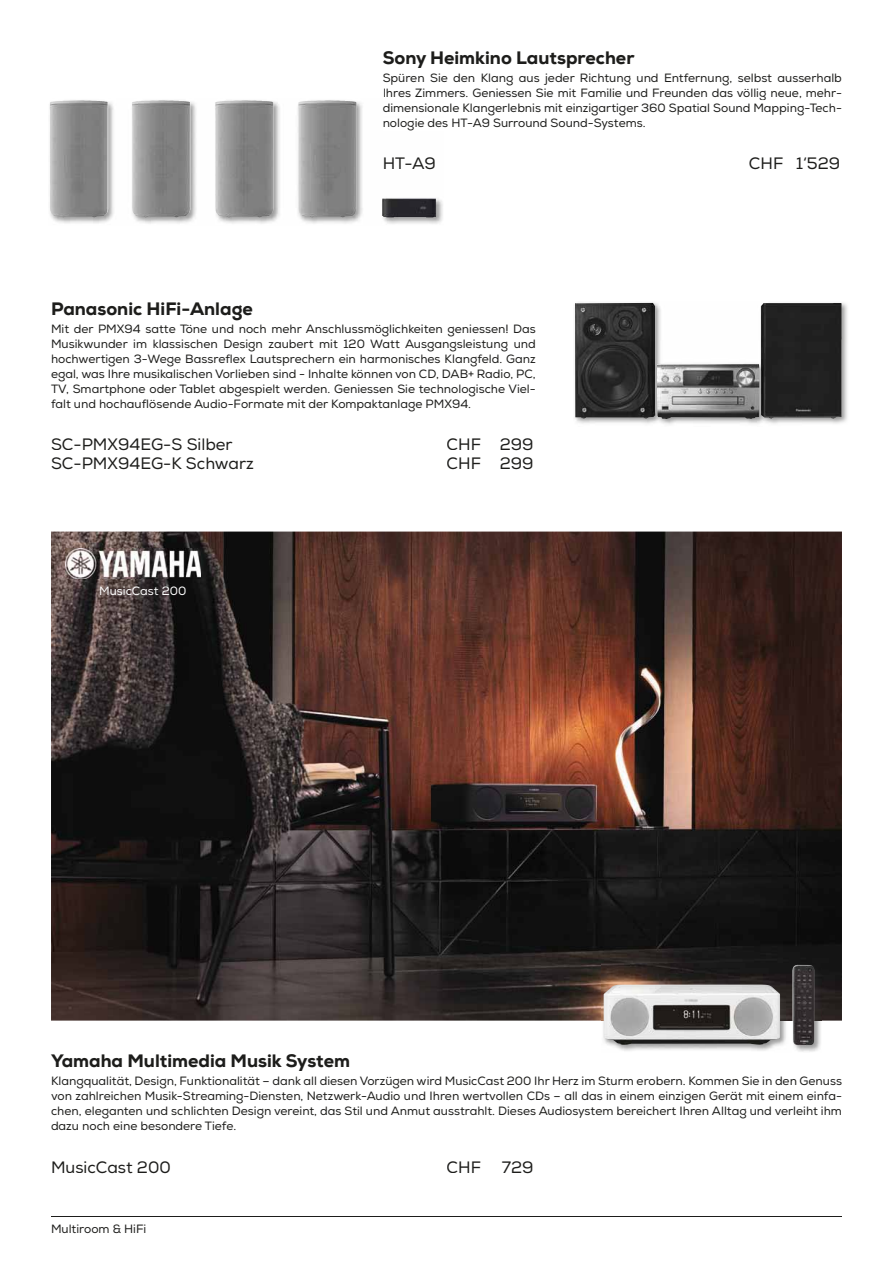
<style>
.page{position:relative;width:893px;height:1263px;background:#fff}
.page>*{position:absolute;margin:0;border:0;box-sizing:border-box;transform-origin:0 0}
.t1{font:800 18px "Euronics";color:#1d1d1b}
.t2{font:16.5px "Euronics";color:#1d1d1b}
.t3{font:12px/15px "Euronics";color:#1d1d1b;text-align:justify}
.t4{font:12px "Euronics";color:#fff}
</style>
<div class="page">
<hr style="left:51px;top:1216px;width:791px;height:1px;background:#1d1d1b">
<img style="left:51px;top:531px;width:791px;height:489px">
<img style="left:49px;top:100px;width:394px;height:124px">
<img style="left:215px;top:100px;width:142px;height:118px">
<img style="left:383px;top:103px;width:60px;height:12px">
<img style="left:384px;top:118px;width:59px;height:12px">
<img style="left:384px;top:157px;width:51px;height:12px">
<img style="left:66px;top:548px;width:134px;height:31px">
<img style="left:602px;top:963px;width:220px;height:89px">
<img style="left:604px;top:965px;width:210px;height:81px">
<img style="left:574px;top:302px;width:274px;height:123px">
<img style="left:575px;top:303px;width:267px;height:116px">
<h1 class="t1" style="left:383px;top:50px;width:253px">Sony Heimkino Lautsprecher</h1>
<p class="t3" style="left:383px;top:72px;width:461px">Spüren Sie den Klang aus jeder Richtung und Entfernung, selbst ausserhalb Ihres Zimmers. Geniessen Sie mit Familie und Freunden das völlig neue, mehr&shy;dimensionale Klangerlebnis mit einzigartiger 360 Spatial Sound Mapping-Tech&shy;nologie des HT-A9 Surround Sound-Systems.</p>
<h2 class="t2" style="left:383px;top:157px;width:55px">HT-A9</h2>
<h2 class="t2" style="left:749px;top:157px;width:93px">CHF 1‘529</h2>
<h1 class="t1" style="left:51px;top:300px;width:203px">Panasonic HiFi-Anlage</h1>
<p class="t3" style="left:51px;top:323px;width:486px">Mit der PMX94 satte Töne und noch mehr Anschlussmöglichkeiten geniessen! Das Musikwunder im klassischen Design zaubert mit 120 Watt Ausgangsleistung und hochwertigen 3-Wege Bassreflex Lautsprechern ein harmonisches Klangfeld. Ganz egal, was Ihre musikalischen Vorlieben sind - Inhalte können von CD, DAB+ Radio, PC, TV, Smartphone oder Tablet abgespielt werden. Geniessen Sie technologische Viel&shy;falt und hochauflösende Audio-Formate mit der Kompaktanlage PMX94.</p>
<h2 class="t2" style="left:51px;top:438px;width:183px">SC-PMX94EG-S Silber</h2>
<h2 class="t2" style="left:446px;top:438px;width:89px">CHF 299</h2>
<h2 class="t2" style="left:51px;top:457px;width:204px">SC-PMX94EG-K Schwarz</h2>
<h2 class="t2" style="left:446px;top:457px;width:89px">CHF 299</h2>
<p class="t4" style="left:99px;top:587px;width:89px">MusicCast 200</p>
<h1 class="t1" style="left:51px;top:1053px;width:301px">Yamaha Multimedia Musik System</h1>
<p class="t3" style="left:51px;top:1075px;width:792px">Klangqualität, Design, Funktionalität – dank all diesen Vorzügen wird MusicCast 200 Ihr Herz im Sturm erobern. Kommen Sie in den Genuss von zahlreichen Musik-Streaming-Diensten, Netzwerk-Audio und Ihren wertvollen CDs – all das in einem einzigen Gerät mit einem einfa&shy;chen, eleganten und schlichten Design vereint, das Stil und Anmut ausstrahlt. Dieses Audiosystem bereichert Ihren Alltag und verleiht ihm dazu noch eine besondere Tiefe.</p>
<h2 class="t2" style="left:51px;top:1161px;width:121px">MusicCast 200</h2>
<h2 class="t2" style="left:446px;top:1161px;width:36px">CHF</h2>
<h2 class="t2" style="left:502px;top:1161px;width:33px">729</h2>
<p class="t3" style="left:51px;top:1223px;width:97px">Multiroom &amp; HiFi</p>
</div>
